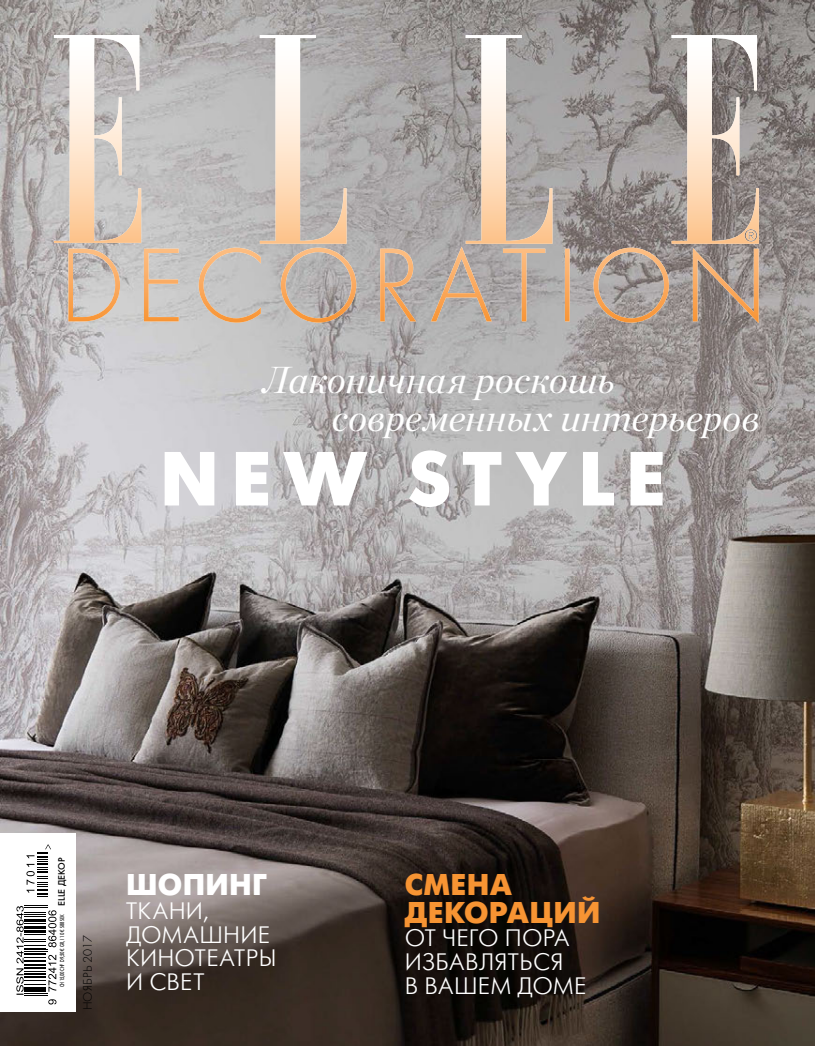
<style>
.page{position:relative;width:815px;height:1046px;background:#fff}
.page>*{position:absolute;margin:0;border:0;box-sizing:border-box;transform-origin:0 0}
.t1{font:700 76.38px "Futura Futuris";letter-spacing:.155em;color:#fff}
.t2{font:italic 37.5px/37.5px "Chronic ED";letter-spacing:.01em;color:#fff}
.t3{font:700 30px/27.5px "Futura Futuris";letter-spacing:.02em;color:#f79433}
.t4{font:700 30px "Futura Futuris";letter-spacing:.01em;color:#fff}
.t5{font:300 23.75px/23.8px "Futura Futuris";letter-spacing:.01em;color:#fff}
.t6{font:300 12.75px "Futura";letter-spacing:.01em;color:#000}
.t7{font:9.25px "Futura Futuris";letter-spacing:.01em;color:#000}
.t8{font:5.75px "Futura Futuris";letter-spacing:-.05em;color:#000;scale:.7 1}
.s1{font-family:"Free Set"}
</style>
<div class="page">
<img style="left:0;top:0;width:815px;height:1045px">
<div style="left:0;top:833px;width:75px;height:178px;background:#fff"></div>
<svg style="left:26px;top:844px;width:25px;height:51px"></svg>
<svg style="left:16px;top:905px;width:40px;height:99px"></svg>
<svg style="left:54px;top:35px;width:705px;height:288px;background:#b8afa8"></svg>
<h2 class="t2" style="left:332px;top:361px;width:429px;text-indent:-69px">лаконичная роскошь современных интерьеров</h2>
<h1 class="t1" style="left:160px;top:433px;width:507px">NEW STYLE</h1>
<p class="t7" style="left:56px;top:906px;width:50px;rotate:-90deg">ELLE ДЕКОР</p>
<p class="t8" style="left:59px;top:986px;width:106px;rotate:-90deg">CH 15,00 CHF D 9,50 € GR, I 10 € <span class="s1">S 88 SEK</span></p>
<p class="t6" style="left:80px;top:1010px;width:77px;rotate:-90deg">ноябрь 2017</p>
<p class="t4" style="left:126px;top:866px;width:143px">ШОПИНГ</p>
<p class="t5" style="left:126px;top:899px;width:152px">ткани, домашние кинотеатры и свет</p>
<p class="t3" style="left:405px;top:871px;width:197px">СМЕНА<br>ДЕКОРАЦИЙ</p>
<p class="t5" style="left:405px;top:927px;width:183px">от чего пора избавляться<br>в вашем доме</p>
</div>
